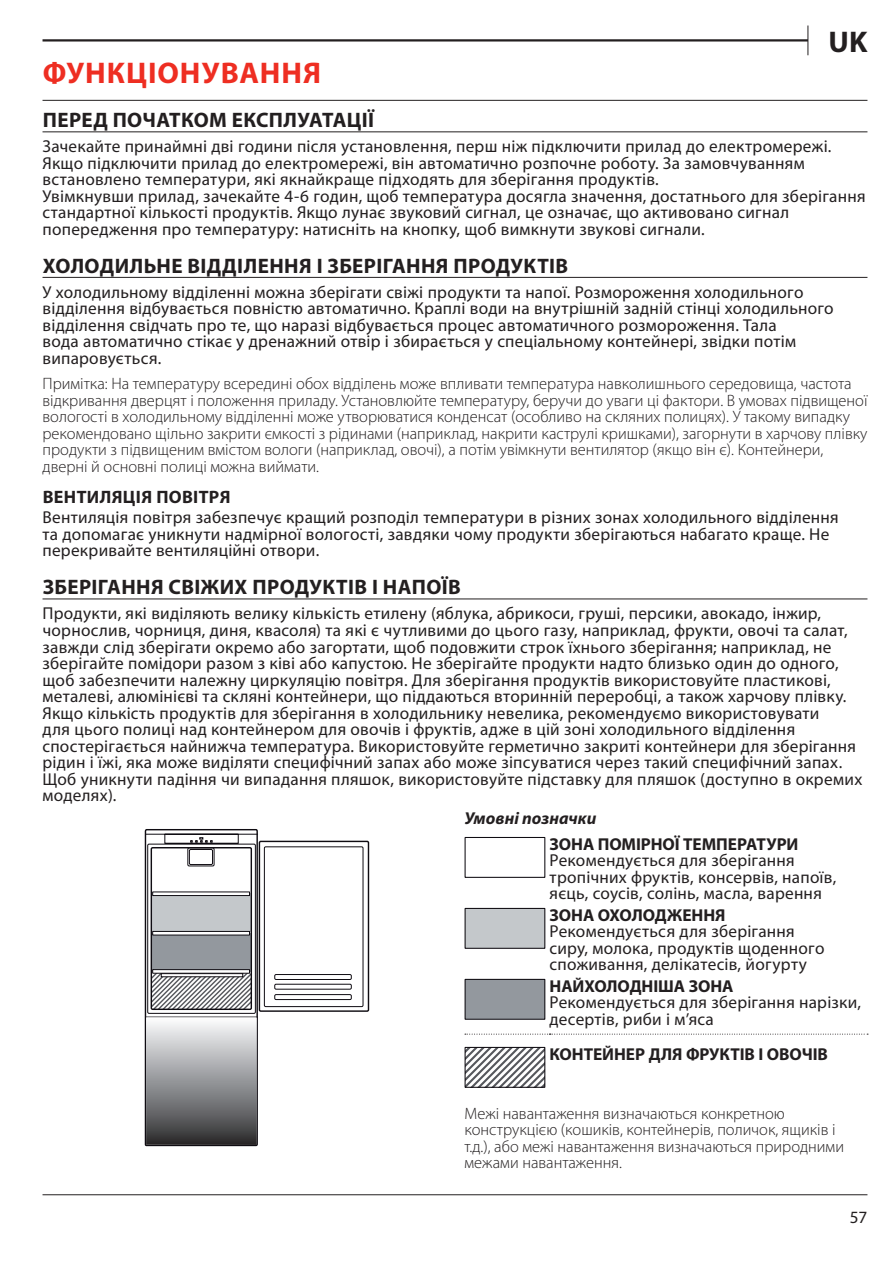
<style>
.page{position:relative;width:893px;height:1263px;background:#fff}
.page>*{position:absolute;margin:0;border:0;box-sizing:border-box;transform-origin:0 0}
.t1{font:700 30px "Myriad Pro";letter-spacing:.03em;color:#ee2e22}
.t2{font:700 30px "Myriad Pro";color:#231f20}
.t3{font:700 21px "Myriad Pro";letter-spacing:.015em;color:#231f20}
.t4{font:700 18px "Myriad Pro";letter-spacing:.02em;color:#231f20}
.t5{font:17.25px/16.5px "Myriad Pro";letter-spacing:.015em;color:#231f20}
.t6{font:700 17.25px "Myriad Pro";letter-spacing:-.005em;color:#231f20}
.t7{font:italic 700 17.25px "Myriad Pro";color:#231f20}
.t8{font:300 16.5px/16.5px "Myriad Pro";color:#231f20}
</style>
<div class="page">
<hr style="left:43px;top:1194px;width:824px;height:1px;background:#231f20">
<svg style="left:807px;top:26px;width:1px;height:29px"></svg>
<hr style="left:43px;top:39px;width:765px;height:3px;background:#231f20">
<hr style="left:43px;top:100px;width:824px;height:1px;background:#231f20">
<hr style="left:43px;top:132px;width:824px;height:1px;background:#231f20">
<hr style="left:43px;top:277px;width:824px;height:1px;background:#231f20">
<hr style="left:43px;top:599px;width:824px;height:1px;background:#231f20">
<svg style="left:465px;top:1034px;width:403px;height:1px"></svg>
<div style="left:259px;top:841px;width:110px;height:171px;border:1px solid #0f0c12"></div>
<div style="left:264px;top:846px;width:99px;height:161px;border:1px solid #0f0c12"></div>
<svg style="left:144px;top:829px;width:208px;height:318px"></svg>
<div style="left:465px;top:837px;width:80px;height:41px;border:1px solid #0f0c12"></div>
<div style="left:465px;top:908px;width:80px;height:40px;background:#c4c8cb"></div>
<div style="left:465px;top:908px;width:80px;height:41px;border:1px solid #0f0c12"></div>
<div style="left:465px;top:979px;width:80px;height:40px;background:#93989e"></div>
<div style="left:465px;top:979px;width:80px;height:41px;border:1px solid #0f0c12"></div>
<svg style="left:467px;top:1049px;width:76px;height:37px"></svg>
<div style="left:465px;top:1047px;width:80px;height:41px;border:1px solid #0f0c12"></div>
<h1 class="t2" style="left:829px;top:22px;width:40px">UK</h1>
<h1 class="t1" style="left:43px;top:53px;width:280px">ФУНКЦІОНУВАННЯ</h1>
<p class="t3" style="left:43px;top:107px;width:333px">ПЕРЕД ПОЧАТКОМ ЕКСПЛУАТАЦІЇ</p>
<p class="t5" style="left:43px;top:138px;width:825px">Зачекайте принаймні дві години після установлення, перш ніж підключити прилад до електромережі.<br>Якщо підключити прилад до електромережі, він автоматично розпочне роботу. За замовчуванням встановлено температури, які якнайкраще підходять для зберігання продуктів.<br>Увімкнувши прилад, зачекайте 4-6 годин, щоб температура досягла значення, достатнього для зберігання стандартної кількості продуктів. Якщо лунає звуковий сигнал, це означає, що активовано сигнал попередження про температуру: натисніть на кнопку, щоб вимкнути звукові сигнали.</p>
<p class="t3" style="left:43px;top:252px;width:527px">ХОЛОДИЛЬНЕ ВІДДІЛЕННЯ І ЗБЕРІГАННЯ ПРОДУКТІВ</p>
<p class="t5" style="left:43px;top:284px;width:793px">У холодильному відділенні можна зберігати свіжі продукти та напої. Розмороження холодильного відділення відбувається повністю автоматично. Краплі води на внутрішній задній стінці холодильного відділення свідчать про те, що наразі відбувається процес автоматичного розмороження. Тала<br>вода автоматично стікає у дренажний отвір і збирається у спеціальному контейнері, звідки потім випаровується.</p>
<p class="t8" style="left:43px;top:375px;width:826px">Примітка: На температуру всередині обох відділень може впливати температура навколишнього середовища, частота відкривання дверцят і положення приладу. Установлюйте температуру, беручи до уваги ці фактори. В умовах підвищеної вологості в холодильному відділенні може утворюватися конденсат (особливо на скляних полицях). У такому випадку рекомендовано щільно закрити ємкості з рідинами (наприклад, накрити каструлі кришками), загорнути в харчову плівку продукти з підвищеним вмістом вологи (наприклад, овочі), а потім увімкнути вентилятор (якщо він є). Контейнери, дверні й основні полиці можна виймати.</p>
<p class="t4" style="left:43px;top:485px;width:189px">ВЕНТИЛЯЦІЯ ПОВІТРЯ</p>
<p class="t5" style="left:43px;top:509px;width:798px">Вентиляція повітря забезпечує кращий розподіл температури в різних зонах холодильного відділення та допомагає уникнути надмірної вологості, завдяки чому продукти зберігаються набагато краще. Не перекривайте вентиляційні отвори.</p>
<p class="t3" style="left:43px;top:574px;width:420px">ЗБЕРІГАННЯ СВІЖИХ ПРОДУКТІВ І НАПОЇВ</p>
<p class="t5" style="left:43px;top:605px;width:821px">Продукти, які виділяють велику кількість етилену (яблука, абрикоси, груші, персики, авокадо, інжир, чорнослив, чорниця, диня, квасоля) та які є чутливими до цього газу, наприклад, фрукти, овочі та салат, завжди слід зберігати окремо або загортати, щоб подовжити строк їхнього зберігання; наприклад, не зберігайте помідори разом з ківі або капустою. Не зберігайте продукти надто близько один до одного, щоб забезпечити належну циркуляцію повітря. Для зберігання продуктів використовуйте пластикові, металеві, алюмінієві та скляні контейнери, що піддаються вторинній переробці, а також харчову плівку.<br>Якщо кількість продуктів для зберігання в холодильнику невелика, рекомендуємо використовувати<br>для цього полиці над контейнером для овочів і фруктів, адже в цій зоні холодильного відділення спостерігається найнижча температура. Використовуйте герметично закриті контейнери для зберігання рідин і їжі, яка може виділяти специфічний запах або може зіпсуватися через такий специфічний запах.<br>Щоб уникнути падіння чи випадання пляшок, використовуйте підставку для пляшок (доступно в окремих моделях).</p>
<p class="t7" style="left:465px;top:807px;width:133px">Умовні позначки</p>
<p class="t6" style="left:550px;top:833px;width:250px">ЗОНА ПОМІРНОЇ ТЕМПЕРАТУРИ</p>
<p class="t5" style="left:550px;top:852px;width:288px">Рекомендується для зберігання тропічних фруктів, консервів, напоїв, яєць, соусів, солінь, масла, варення</p>
<p class="t6" style="left:550px;top:904px;width:178px">ЗОНА ОХОЛОДЖЕННЯ</p>
<p class="t5" style="left:550px;top:923px;width:276px">Рекомендується для зберігання сиру, молока, продуктів щоденного споживання, делікатесів, йогурту</p>
<p class="t6" style="left:550px;top:975px;width:185px">НАЙХОЛОДНІША ЗОНА</p>
<p class="t5" style="left:550px;top:994px;width:313px">Рекомендується для зберігання нарізки, десертів, риби і м’яса</p>
<p class="t6" style="left:550px;top:1043px;width:280px">КОНТЕЙНЕР ДЛЯ ФРУКТІВ І ОВОЧІВ</p>
<p class="t8" style="left:465px;top:1105px;width:381px">Межі навантаження визначаються конкретною конструкцією (кошиків, контейнерів, поличок, ящиків і т.д.), або межі навантаження визначаються природними межами навантаження.</p>
<p class="t5" style="left:850px;top:1208px;width:19px">57</p>
</div>
